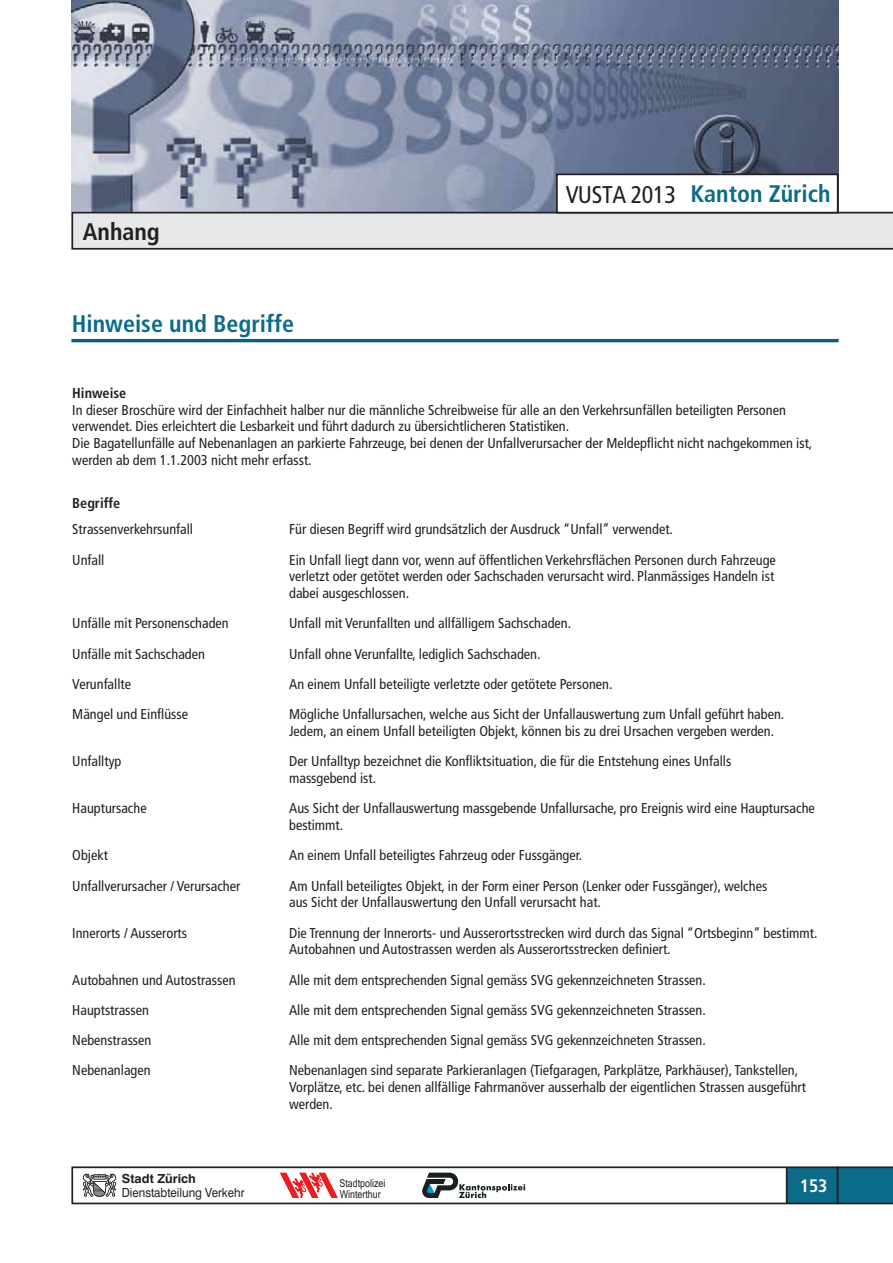
<style>
.page{position:relative;width:893px;height:1263px;background:#fff}
.page>*{position:absolute;margin:0;border:0;box-sizing:border-box;transform-origin:0 0}
.t1{font:condensed 24.15px "Frutiger LT";letter-spacing:-.015em;color:#231f20}
.t2{font:700 condensed 24px "Frutiger LT";color:#0d6b8a}
.t3{font:700 condensed 24px "Frutiger LT";color:#231f20}
.t4{font:700 condensed 18px "Frutiger LT";color:#fff}
.t5{font:condensed 14.25px/30.3px "Frutiger LT";color:#231f20}
.t6{font:700 condensed 14.25px "Frutiger LT";color:#231f20}
.t7{font:12.45px "Swiss 721 BT";color:#231f20;scale:.92 1}
.t8{font:700 12.45px "Swiss 721 BT";color:#231f20}
.t9{font:10.8px "Microsoft Sans Serif";color:#231f20;scale:.82 1}
</style>
<div class="page">
<img style="left:71px;top:0;width:767px;height:212px">
<svg style="left:71px;top:212px;width:822px;height:38px;background:#d6d7d8"></svg>
<hr style="left:71px;top:339px;width:767px;height:3px;background:#0b617d">
<div style="left:787px;top:1167px;width:51px;height:36px;background:#0d6b8a"></div>
<div style="left:71px;top:1166px;width:767px;height:38px;border:2px solid #231f20"></div>
<svg style="left:837px;top:1166px;width:56px;height:38px;background:#126480"></svg>
<hr style="left:786px;top:1167px;width:1px;height:36px;background:#231f20">
<div style="left:557px;top:174px;width:281px;height:39px;background:#fff"></div>
<div style="left:556px;top:173px;width:282px;height:40px;border:2px solid #231f20"></div>
<svg style="left:422px;top:1172px;width:103px;height:27px"></svg>
<svg style="left:280px;top:1173px;width:58px;height:25px"></svg>
<svg style="left:83px;top:1174px;width:33px;height:23px"></svg>
<h2 class="t3" style="left:83px;top:220px;width:78px">Anhang</h2>
<h2 class="t2" style="left:72px;top:312px;width:224px">Hinweise und Begriffe</h2>
<h1 class="t1" style="left:566px;top:182px;width:112px">VUSTA 2013</h1>
<h2 class="t2" style="left:690px;top:182px;width:142px">Kanton Zürich</h2>
<p class="t6" style="left:72px;top:386px;width:56px">Hinweise</p>
<p class="t5" style="left:72px;top:402px;width:742px;line-height:16.8px">In dieser Broschüre wird der Einfachheit halber nur die männliche Schreibweise für alle an den Verkehrsunfällen beteiligten Personen verwendet. Dies erleichtert die Lesbarkeit und führt dadurch zu übersichtlicheren Statistiken.<br>Die Bagatellunfälle auf Nebenanlagen an parkierte Fahrzeuge, bei denen der Unfallverursacher der Meldepflicht nicht nachgekommen ist, werden ab dem 1.1.2003 nicht mehr erfasst.</p>
<p class="t6" style="left:72px;top:496px;width:50px">Begriffe</p>
<p class="t5" style="left:72px;top:515px;width:122px">Strassenverkehrsunfall<br>Unfall</p>
<p class="t5" style="left:289px;top:515px;width:488px">Für diesen Begriff wird grundsätzlich der Ausdruck “Unfall” verwendet.<br>Ein Unfall liegt dann vor, wenn auf öffentlichen Verkehrsflächen Personen durch Fahrzeuge</p>
<p class="t5" style="left:289px;top:569px;width:487px;line-height:16.8px">verletzt oder getötet werden oder Sachschaden verursacht wird. Planmässiges Handeln ist dabei ausgeschlossen.</p>
<p class="t5" style="left:289px;top:609px;width:497px">Unfall mit Verunfallten und allfälligem Sachschaden.<br>Unfall ohne Verunfallte, lediglich Sachschaden.<br>An einem Unfall beteiligte verletzte oder getötete Personen.<br>Mögliche Unfallursachen, welche aus Sicht der Unfallauswertung zum Unfall geführt haben.</p>
<p class="t5" style="left:289px;top:717px;width:486px">Jedem, an einem Unfall beteiligten Objekt, können bis zu drei Ursachen vergeben werden.<br>Der Unfalltyp bezeichnet die Konfliktsituation, die für die Entstehung eines Unfalls</p>
<p class="t5" style="left:289px;top:764px;width:527px">massgebend ist.<br>Aus Sicht der Unfallauswertung massgebende Unfallursache, pro Ereignis wird eine Hauptursache</p>
<p class="t5" style="left:289px;top:811px;width:480px">bestimmt.<br>An einem Unfall beteiligtes Fahrzeug oder Fussgänger.<br>Am Unfall beteiligtes Objekt, in der Form einer Person (Lenker oder Fussgänger), welches</p>
<p class="t5" style="left:289px;top:888px;width:530px">aus Sicht der Unfallauswertung den Unfall verursacht hat.<br>Die Trennung der Innerorts- und Ausserortsstrecken wird durch das Signal “Ortsbeginn” bestimmt.</p>
<p class="t5" style="left:289px;top:935px;width:511px">Autobahnen und Autostrassen werden als Ausserortsstrecken definiert.<br>Alle mit dem entsprechenden Signal gemäss SVG gekennzeichneten Strassen.<br>Alle mit dem entsprechenden Signal gemäss SVG gekennzeichneten Strassen.<br>Alle mit dem entsprechenden Signal gemäss SVG gekennzeichneten Strassen.<br>Nebenanlagen sind separate Parkieranlagen (Tiefgaragen, Parkplätze, Parkhäuser), Tankstellen,</p>
<p class="t5" style="left:289px;top:1079px;width:518px;line-height:16.8px">Vorplätze, etc. bei denen allfällige Fahrmanöver ausserhalb der eigentlichen Strassen ausgeführt werden.</p>
<p class="t5" style="left:72px;top:609px;width:158px">Unfälle mit Personenschaden<br>Unfälle mit Sachschaden<br>Verunfallte<br>Mängel und Einflüsse</p>
<p class="t5" style="left:72px;top:747px;width:51px">Unfalltyp</p>
<p class="t5" style="left:72px;top:794px;width:76px">Hauptursache</p>
<p class="t5" style="left:72px;top:841px;width:170px">Objekt<br>Unfallverursacher / Verursacher</p>
<p class="t5" style="left:72px;top:918px;width:116px">Innerorts / Ausserorts</p>
<p class="t5" style="left:72px;top:965px;width:165px">Autobahnen und Autostrassen<br>Hauptstrassen<br>Nebenstrassen<br>Nebenanlagen</p>
<p class="t8" style="left:122px;top:1171px;width:76px">Stadt Zürich</p>
<p class="t7" style="left:122px;top:1185px;width:135px">Dienstabteilung Verkehr</p>
<p class="t9" style="left:339px;top:1177px;width:58px">Stadtpolizei</p>
<p class="t9" style="left:340px;top:1188px;width:52px">Winterthur</p>
<p class="t4" style="left:800px;top:1177px;width:29px">153</p>
</div>
